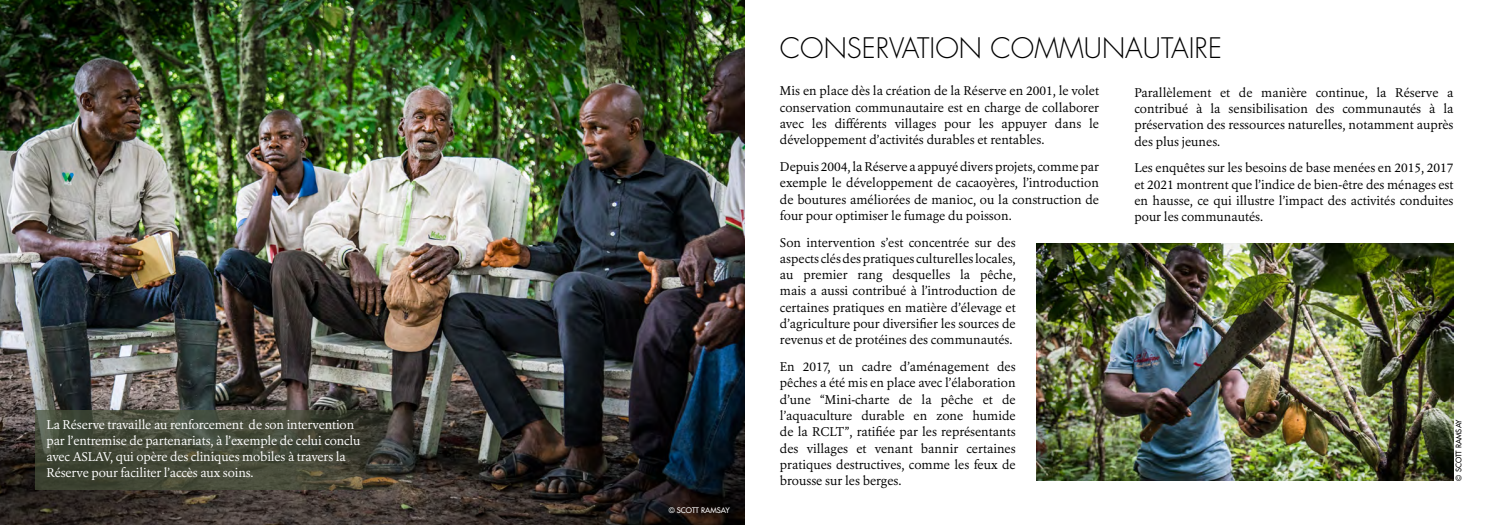
<style>
.page{position:relative;width:1489px;height:525px;background:#fff}
.page>*{position:absolute;margin:0;border:0;box-sizing:border-box;transform-origin:0 0}
.t1{font:300 27.5px "Futura Std";color:#000}
.t2{font:12.5px/16.2px "Erato";color:#000;text-align:justify}
.t3{font:12.5px/16.2px "Erato";letter-spacing:-.01em;color:#fff}
.t4{font:500 7.5px "Futura Std";color:#fff}
.t5{font:500 7.5px "Futura Std";color:#000}
</style>
<div class="page">
<img style="left:0;top:0;width:744px;height:524px">
<svg style="left:35px;top:410px;width:378px;height:79px;background:#444738"></svg>
<img style="left:1036px;top:243px;width:417px;height:237px">
<p class="t3" style="left:46px;top:416px;width:315px">La Réserve travaille au renforcement de son intervention par l’entremise de partenariats, à l’exemple de celui conclu avec ASLAV, qui opère des cliniques mobiles à travers la Réserve pour faciliter l’accès aux soins.</p>
<p class="t4" style="left:668px;top:505px;width:62px">© SCOTT RAMSAY</p>
<p class="t1" style="left:780px;top:31px;width:443px">CONSERVATION COMMUNAUTAIRE</p>
<p class="t2" style="left:780px;top:83px;width:320px">Mis en place dès la création de la Réserve en 2001, le volet conservation communautaire est en charge de collaborer avec les différents villages pour les appuyer dans le développement d’activités durables et rentables.</p>
<p class="t2" style="left:780px;top:158px;width:320px">Depuis 2004, la Réserve a appuyé divers projets, comme par exemple le développement de cacaoyères, l’introduction de boutures améliorées de manioc, ou la construction de four pour optimiser le fumage du poisson.</p>
<p class="t2" style="left:780px;top:234px;width:237px">Son intervention s’est concentrée sur des aspects clés des pratiques culturelles locales, au premier rang desquelles la pêche, mais a aussi contribué à l’introduction de certaines pratiques en matière d’élevage et d’agriculture pour diversifier les sources de revenus et de protéines des communautés.</p>
<p class="t2" style="left:780px;top:358px;width:237px">En 2017, un cadre d’aménagement des pêches a été mis en place avec l’élaboration d’une “Mini-charte de la pêche et de l’aquaculture durable en zone humide de la RCLT”, ratifiée par les représentants des villages et venant bannir certaines pratiques destructives, comme les feux de brousse sur les berges.</p>
<p class="t2" style="left:1134px;top:84px;width:320px">Parallèlement et de manière continue, la Réserve a contribué à la sensibilisation des communautés à la préservation des ressources naturelles, notamment auprès des plus jeunes.</p>
<p class="t2" style="left:1134px;top:160px;width:320px">Les enquêtes sur les besoins de base menées en 2015, 2017 et 2021 montrent que l’indice de bien-être des ménages est en hausse, ce qui illustre l’impact des activités conduites pour les communautés.</p>
<p class="t5" style="left:1453px;top:480px;width:63px;rotate:-90deg">© SCOTT RAMSAY</p>
</div>
